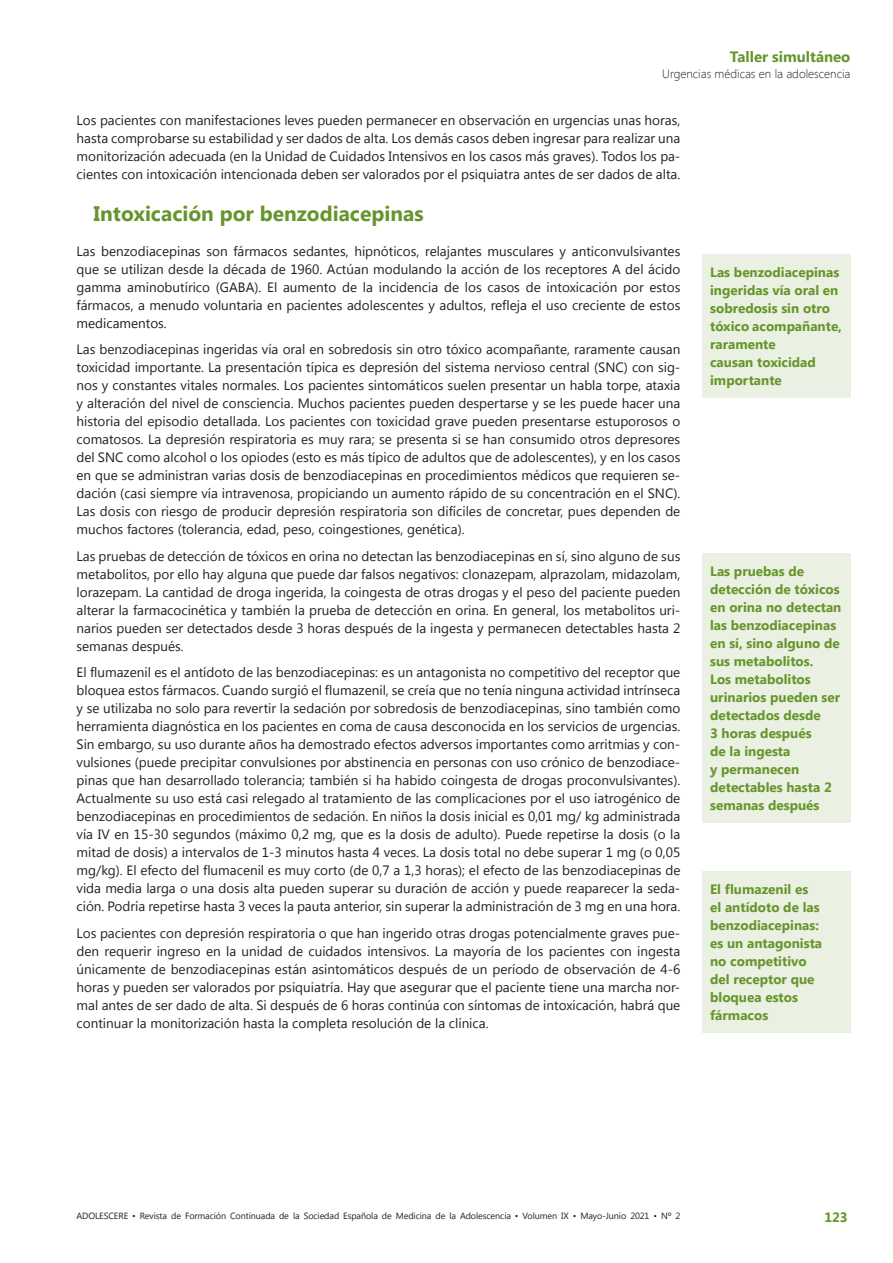
<style>
.page{position:relative;width:893px;height:1263px;background:#fff}
.page>*{position:absolute;margin:0;border:0;box-sizing:border-box;transform-origin:0 0}
._2nivel{font:700 21px "Segoe UI";color:#66952c}
.t1{font:700 15px "Segoe UI";color:#66952c}
.t2{font:13.5px/18px "Segoe UI";color:#231f20;text-align:justify}
.t3{font:700 13.5px/18px "Segoe UI";color:#66952c}
.t4{font:300 12px "Segoe UI";color:#231f20}
.t5{font:9px "Segoe UI";letter-spacing:-.01em;color:#231f20}
</style>
<div class="page">
<div style="left:702px;top:254px;width:148px;height:143px;background:#eaf0e2"></div>
<div style="left:702px;top:553px;width:148px;height:270px;background:#eaf0e2"></div>
<div style="left:702px;top:871px;width:148px;height:162px;background:#eaf0e2"></div>
<p class="t1" style="left:730px;top:46px;width:122px">Taller simultáneo</p>
<p class="t4" style="left:662px;top:66px;width:190px">Urgencias médicas en la adolescencia</p>
<p class="t2" style="left:77px;top:110px;width:605px">Los pacientes con manifestaciones leves pueden permanecer en observación en urgencias unas horas, hasta comprobarse su estabilidad y ser dados de alta. Los demás casos deben ingresar para realizar una monitorización adecuada (en la Unidad de Cuidados Intensivos en los casos más graves). Todos los pa&shy;cientes con intoxicación intencionada deben ser valorados por el psiquiatra antes de ser dados de alta.</p>
<p class="_2nivel" style="left:94px;top:198px;width:332px">Intoxicación por benzodiacepinas</p>
<p class="t2" style="left:77px;top:241px;width:605px">Las benzodiacepinas son fármacos sedantes, hipnóticos, relajantes musculares y anticonvulsivantes que se utilizan desde la década de 1960. Actúan modulando la acción de los receptores A del ácido gamma aminobutírico (GABA). El aumento de la incidencia de los casos de intoxicación por estos fármacos, a menudo voluntaria en pacientes adolescentes y adultos, refleja el uso creciente de estos medicamentos.</p>
<p class="t2" style="left:77px;top:340px;width:605px">Las benzodiacepinas ingeridas vía oral en sobredosis sin otro tóxico acompañante, raramente causan toxicidad importante. La presentación típica es depresión del sistema nervioso central (SNC) con sig&shy;nos y constantes vitales normales. Los pacientes sintomáticos suelen presentar un habla torpe, ataxia y alteración del nivel de consciencia. Muchos pacientes pueden despertarse y se les puede hacer una historia del episodio detallada. Los pacientes con toxicidad grave pueden presentarse estuporosos o comatosos. La depresión respiratoria es muy rara; se presenta si se han consumido otros depresores del SNC como alcohol o los opiodes (esto es más típico de adultos que de adolescentes), y en los casos en que se administran varias dosis de benzodiacepinas en procedimientos médicos que requieren se&shy;dación (casi siempre vía intravenosa, propiciando un aumento rápido de su concentración en el SNC).<br>Las dosis con riesgo de producir depresión respiratoria son difíciles de concretar, pues dependen de muchos factores (tolerancia, edad, peso, coingestiones, genética).</p>
<p class="t2" style="left:77px;top:546px;width:605px">Las pruebas de detección de tóxicos en orina no detectan las benzodiacepinas en sí, sino alguno de sus metabolitos, por ello hay alguna que puede dar falsos negativos: clonazepam, alprazolam, midazolam, lorazepam. La cantidad de droga ingerida, la coingesta de otras drogas y el peso del paciente pueden alterar la farmacocinética y también la prueba de detección en orina. En general, los metabolitos uri&shy;narios pueden ser detectados desde 3 horas después de la ingesta y permanecen detectables hasta 2 semanas después.</p>
<p class="t2" style="left:77px;top:663px;width:605px">El flumazenil es el antídoto de las benzodiacepinas: es un antagonista no competitivo del receptor que bloquea estos fármacos. Cuando surgió el flumazenil, se creía que no tenía ninguna actividad intrínseca y se utilizaba no solo para revertir la sedación por sobredosis de benzodiacepinas, sino también como herramienta diagnóstica en los pacientes en coma de causa desconocida en los servicios de urgencias.<br>Sin embargo, su uso durante años ha demostrado efectos adversos importantes como arritmias y con&shy;vulsiones (puede precipitar convulsiones por abstinencia en personas con uso crónico de benzodiace&shy;pinas que han desarrollado tolerancia; también si ha habido coingesta de drogas proconvulsivantes).<br>Actualmente su uso está casi relegado al tratamiento de las complicaciones por el uso iatrogénico de benzodiacepinas en procedimientos de sedación. En niños la dosis inicial es 0,01 mg/ kg administrada vía IV en 15-30 segundos (máximo 0,2 mg, que es la dosis de adulto). Puede repetirse la dosis (o la mitad de dosis) a intervalos de 1-3 minutos hasta 4 veces. La dosis total no debe superar 1 mg (o 0,05 mg/kg). El efecto del flumacenil es muy corto (de 0,7 a 1,3 horas); el efecto de las benzodiacepinas de vida media larga o una dosis alta pueden superar su duración de acción y puede reaparecer la seda&shy;ción. Podría repetirse hasta 3 veces la pauta anterior, sin superar la administración de 3 mg en una hora.</p>
<p class="t2" style="left:77px;top:923px;width:605px">Los pacientes con depresión respiratoria o que han ingerido otras drogas potencialmente graves pue&shy;den requerir ingreso en la unidad de cuidados intensivos. La mayoría de los pacientes con ingesta únicamente de benzodiacepinas están asintomáticos después de un período de observación de 4-6 horas y pueden ser valorados por psiquiatría. Hay que asegurar que el paciente tiene una marcha nor&shy;mal antes de ser dado de alta. Si después de 6 horas continúa con síntomas de intoxicación, habrá que continuar la monitorización hasta la completa resolución de la clínica.</p>
<p class="t3" style="left:710px;top:262px;width:133px">Las benzodiacepinas ingeridas vía oral en sobredosis sin otro tóxico acompañante, raramente<br>causan toxicidad importante</p>
<p class="t3" style="left:710px;top:561px;width:133px">Las pruebas de detección de tóxicos en orina no detectan las benzodiacepinas en sí, sino alguno de sus metabolitos.<br>Los metabolitos urinarios pueden ser detectados desde<br>3 horas después<br>de la ingesta<br>y permanecen detectables hasta 2 semanas después</p>
<p class="t3" style="left:710px;top:879px;width:114px">El flumazenil es el antídoto de las benzodiacepinas: es un antagonista no competitivo del receptor que bloquea estos fármacos</p>
<p class="t5" style="left:77px;top:1209px;width:605px">ADOLESCERE • Revista de Formación Continuada de la Sociedad Española de Medicina de la Adolescencia • Volumen IX • Mayo-Junio 2021 • Nº 2</p>
<p class="t3" style="left:824px;top:1207px;width:25px">123</p>
</div>
